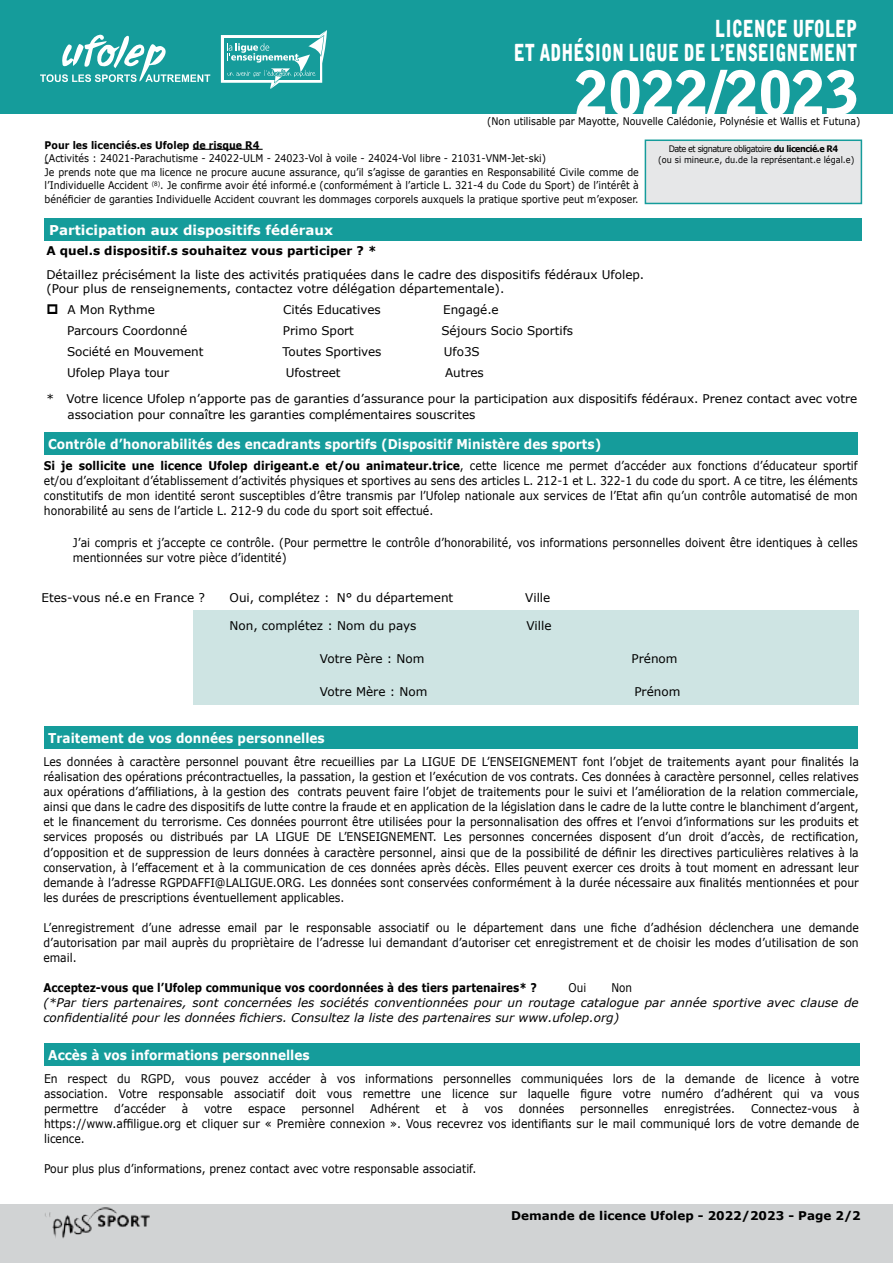
<style>
.page{position:relative;width:893px;height:1263px;background:#fff}
.page>*{position:absolute;margin:0;border:0;box-sizing:border-box;transform-origin:0 0}
.t1{font:60px "Alpha Ligue";color:#fff}
.t2{font:23.4px/24px "Alpha Ligue";color:#fff;text-align:right;scale:.71 1}
.t3{font:700 13.5px "Verdana";color:#fff;scale:.9 1}
.t4{font:700 13.5px "Verdana";color:#fff}
.t5{font:12px/15px "Verdana";color:#000;text-align:justify;scale:.9 1}
.t6{font:12px/14.4px "Verdana";color:#000}
.t7{font:italic 12px/15px "Verdana";color:#000}
.t8{font:700 12px "Verdana";color:#000}
.t9{font:700 12px "Verdana";color:#000;scale:.87 1}
.t10{font:12px "Verdana";color:#000;scale:.87 1}
.t11{font:10.5px/13.5px "Verdana";color:#000;scale:.9 1}
.t12{font:700 10.5px "Verdana";color:#000;scale:.9 1}
.t13{font:9px/10.5px "Verdana";color:#000;scale:.9 1}
.s1{font-weight:700}
</style>
<div class="page">
<div style="left:193px;top:610px;width:665px;height:94px;background:#cee4e3"></div>
<div style="left:0;top:1204px;width:893px;height:59px;background:#d1d3d4"></div>
<div style="left:44px;top:726px;width:814px;height:23px;background:#159c9b"></div>
<div style="left:44px;top:1043px;width:816px;height:23px;background:#159c9b"></div>
<div style="left:44px;top:433px;width:814px;height:22px;background:#159c9b"></div>
<hr style="left:193px;top:149px;width:70px;height:1px;background:#000">
<div style="left:645px;top:140px;width:216px;height:63px;background:#e6e7e8"></div>
<div style="left:645px;top:140px;width:217px;height:64px;border:2px solid #159c9b"></div>
<div style="left:45px;top:218px;width:817px;height:23px;background:#159c9b"></div>
<img style="left:45px;top:1207px;width:105px;height:32px">
<div style="left:0;top:0;width:893px;height:113px;background:#159c9b"></div>
<svg style="left:40px;top:34px;width:170px;height:48px"></svg>
<svg style="left:221px;top:30px;width:106px;height:59px"></svg>
<h2 class="t2" style="left:514px;top:17px;width:485px">LICENCE UFOLEP<br>ET ADHÉSION LIGUE DE L’ENSEIGNEMENT</h2>
<h1 class="t1" style="left:575px;top:56px;width:285px">2022/2023</h1>
<p class="t11" style="left:487px;top:114px;width:416px">(Non utilisable par Mayotte, Nouvelle Calédonie, Polynésie et Wallis et Futuna)</p>
<p class="t12" style="left:45px;top:137px;width:240px">Pour les licenciés.es Ufolep de risque R4</p>
<p class="t11" style="left:45px;top:151px;width:662px">(Activités : 24021-Parachutisme - 24022-ULM - 24023-Vol à voile - 24024-Vol libre - 21031-VNM-Jet-ski)<br>Je prends note que ma licence ne procure aucune assurance, qu’il s’agisse de garanties en Responsabilité Civile comme de l’Individuelle Accident <sup>(8)</sup>. Je confirme avoir été informé.e (conformément à l’article L. 321-4 du Code du Sport) de l’intérêt à bénéficier de garanties Individuelle Accident couvrant les dommages corporels auxquels la pratique sportive peut m’exposer.</p>
<p class="t13" style="left:658px;top:144px;width:219px;text-indent:10px">Date et signature obligatoire <span class="s1">du licencié.e R4<br></span>(ou si mineur.e, du.de la représentant.e légal.e)</p>
<p class="t4" style="left:49px;top:220px;width:285px">Participation aux dispositifs fédéraux</p>
<p class="t8" style="left:46px;top:242px;width:332px">A quel.s dispositif.s souhaitez vous participer ? *</p>
<p class="t6" style="left:46px;top:267px;width:599px">Détaillez précisément la liste des activités pratiquées dans le cadre des dispositifs fédéraux Ufolep. (Pour plus de renseignements, contactez votre délégation départementale).</p>
<p class="t6" style="left:68px;top:302px;width:89px">A Mon Rythme</p>
<p class="t6" style="left:283px;top:302px;width:99px">Cités Educatives</p>
<p class="t6" style="left:443px;top:302px;width:57px">Engagé.e</p>
<p class="t6" style="left:67px;top:323px;width:122px">Parcours Coordonné</p>
<p class="t6" style="left:283px;top:323px;width:73px">Primo Sport</p>
<p class="t6" style="left:441px;top:323px;width:133px">Séjours Socio Sportifs</p>
<p class="t6" style="left:67px;top:344px;width:138px">Société en Mouvement</p>
<p class="t6" style="left:283px;top:344px;width:100px">Toutes Sportives</p>
<p class="t6" style="left:444px;top:344px;width:37px">Ufo3S</p>
<p class="t6" style="left:67px;top:365px;width:104px">Ufolep Playa tour</p>
<p class="t6" style="left:286px;top:365px;width:56px">Ufostreet</p>
<p class="t6" style="left:46px;top:360px;width:812px;line-height:25.5px;text-indent:399px">Autres<br>* Votre licence Ufolep n’apporte pas de garanties d’assurance pour la participation aux dispositifs fédéraux. Prenez contact avec votre</p>
<p class="t6" style="left:68px;top:407px;width:409px">association pour connaître les garanties complémentaires souscrites</p>
<p class="t3" style="left:48px;top:435px;width:616px">Contrôle d’honorabilités des encadrants sportifs (Dispositif Ministère des sports)</p>
<p class="t5" style="left:44px;top:458px;width:906px"><span class="s1">Si je sollicite une licence Ufolep dirigeant.e et/ou animateur.trice</span>, cette licence me permet d’accéder aux fonctions d’éducateur sportif et/ou d’exploitant d’établissement d’activités physiques et sportives au sens des articles L. 212-1 et L. 322-1 du code du sport. A ce titre, les éléments constitutifs de mon identité seront susceptibles d’être transmis par l’Ufolep nationale aux services de l’Etat afin qu’un contrôle automatisé de mon honorabilité́au sens de l’article L. 212-9 du code du sport soit effectué .</p>
<p class="t5" style="left:73px;top:535px;width:874px">J’ai compris et j’accepte ce contrôle. (Pour permettre le contrôle d’honorabilité, vos informations personnelles doivent être identiques à celles mentionnées sur votre pièce d’identité)</p>
<p class="t6" style="left:41px;top:590px;width:165px">Etes-vous né.e en France ?</p>
<p class="t6" style="left:230px;top:590px;width:225px">Oui, complétez : N° du département</p>
<p class="t6" style="left:525px;top:590px;width:27px">Ville</p>
<p class="t6" style="left:229px;top:619px;width:188px">Non, complétez : Nom du pays</p>
<p class="t6" style="left:526px;top:619px;width:27px">Ville</p>
<p class="t6" style="left:320px;top:652px;width:106px">Votre Père : Nom</p>
<p class="t6" style="left:631px;top:652px;width:48px">Prénom</p>
<p class="t6" style="left:320px;top:685px;width:109px">Votre Mère : Nom</p>
<p class="t6" style="left:634px;top:685px;width:48px">Prénom</p>
<p class="t3" style="left:48px;top:728px;width:309px">Traitement de vos données personnelles</p>
<p class="t5" style="left:43px;top:754px;width:908px">Les données à caractère personnel pouvant être recueillies par La LIGUE DE L’ENSEIGNEMENT font l’objet de traitements ayant pour finalités la réalisation des opérations précontractuelles, la passation, la gestion et l’exécution de vos contrats. Ces données à caractère personnel, celles relatives aux opérations d’affiliations, à la gestion des contrats peuvent faire l’objet de traitements pour le suivi et l’amélioration de la relation commerciale, ainsi que dans le cadre des dispositifs de lutte contre la fraude et en application de la législation dans le cadre de la lutte contre le blanchiment d’argent, et le financement du terrorisme. Ces données pourront être utilisées pour la personnalisation des offres et l’envoi d’informations sur les produits et services proposés ou distribués par LA LIGUE DE L’ENSEIGNEMENT. Les personnes concernées disposent d’un droit d’accès, de rectification, d’opposition et de suppression de leurs données à caractère personnel, ainsi que de la possibilité de définir les directives particulières relatives à la conservation, à l’effacement et à la communication de ces données après décès. Elles peuvent exercer ces droits à tout moment en adressant leur demande à l’adresse RGPDAFFI@LALIGUE.ORG. Les données sont conservées conformément à la durée nécessaire aux finalités mentionnées et pour les durées de prescriptions éventuellement applicables.</p>
<p class="t5" style="left:43px;top:919px;width:908px">L’enregistrement d’une adresse email par le responsable associatif ou le département dans une fiche d’adhésion déclenchera une demande d’autorisation par mail auprès du propriètaire de l’adresse lui demandant d’autoriser cet enregistrement et de choisir les modes d’utilisation de son email.</p>
<p class="t9" style="left:43px;top:979px;width:569px">Acceptez-vous que l’Ufolep communique vos coordonnées à des tiers partenaires* ?</p>
<p class="t10" style="left:569px;top:979px;width:22px">Oui</p>
<p class="t10" style="left:611px;top:979px;width:25px">Non</p>
<p class="t7" style="left:43px;top:994px;width:817px">(*Par tiers partenaires, sont concernées les sociétés conventionnées pour un routage catalogue par année sportive avec clause de confidentialité pour les données fichiers. Consultez la liste des partenaires sur www.ufolep.org)</p>
<p class="t3" style="left:48px;top:1045px;width:292px">Accès à vos informations personnelles</p>
<p class="t5" style="left:44px;top:1071px;width:907px">En respect du RGPD, vous pouvez accéder à vos informations personnelles communiquées lors de la demande de licence à votre association. Votre responsable associatif doit vous remettre une licence sur laquelle figure votre numéro d’adhérent qui va vous permettre</p>
<p class="t5" style="left:44px;top:1101px;width:907px;text-indent:809px">à https://www.affiligue.org et cliquer sur « Première connexion ». Vous recevrez vos identifiants sur le mail communiqué lors de votre demande de licence.</p>
<p class="t5" style="left:44px;top:1161px;width:482px">Pour plus plus d’informations, prenez contact avec votre responsable associatif.</p>
<p class="t5" style="left:114px;top:1101px;width:59px">d’accéder</p>
<p class="t5" style="left:182px;top:1101px;width:9px">à</p>
<p class="t5" style="left:204px;top:1101px;width:33px">votre</p>
<p class="t5" style="left:248px;top:1101px;width:43px">espace</p>
<p class="t5" style="left:301px;top:1101px;width:60px">personnel</p>
<p class="t5" style="left:370px;top:1101px;width:57px">Adhérent</p>
<p class="t5" style="left:436px;top:1101px;width:13px">et</p>
<p class="t5" style="left:462px;top:1101px;width:9px">à</p>
<p class="t5" style="left:485px;top:1101px;width:22px">vos</p>
<p class="t5" style="left:519px;top:1101px;width:52px">données</p>
<p class="t5" style="left:580px;top:1101px;width:77px">personnelles</p>
<p class="t5" style="left:664px;top:1101px;width:80px">enregistrées.</p>
<p class="t5" style="left:751px;top:1101px;width:97px">Connectez-vous</p>
<p class="t8" style="left:511px;top:1207px;width:351px">Demande de licence Ufolep - 2022/2023 - Page 2/2</p>
</div>
